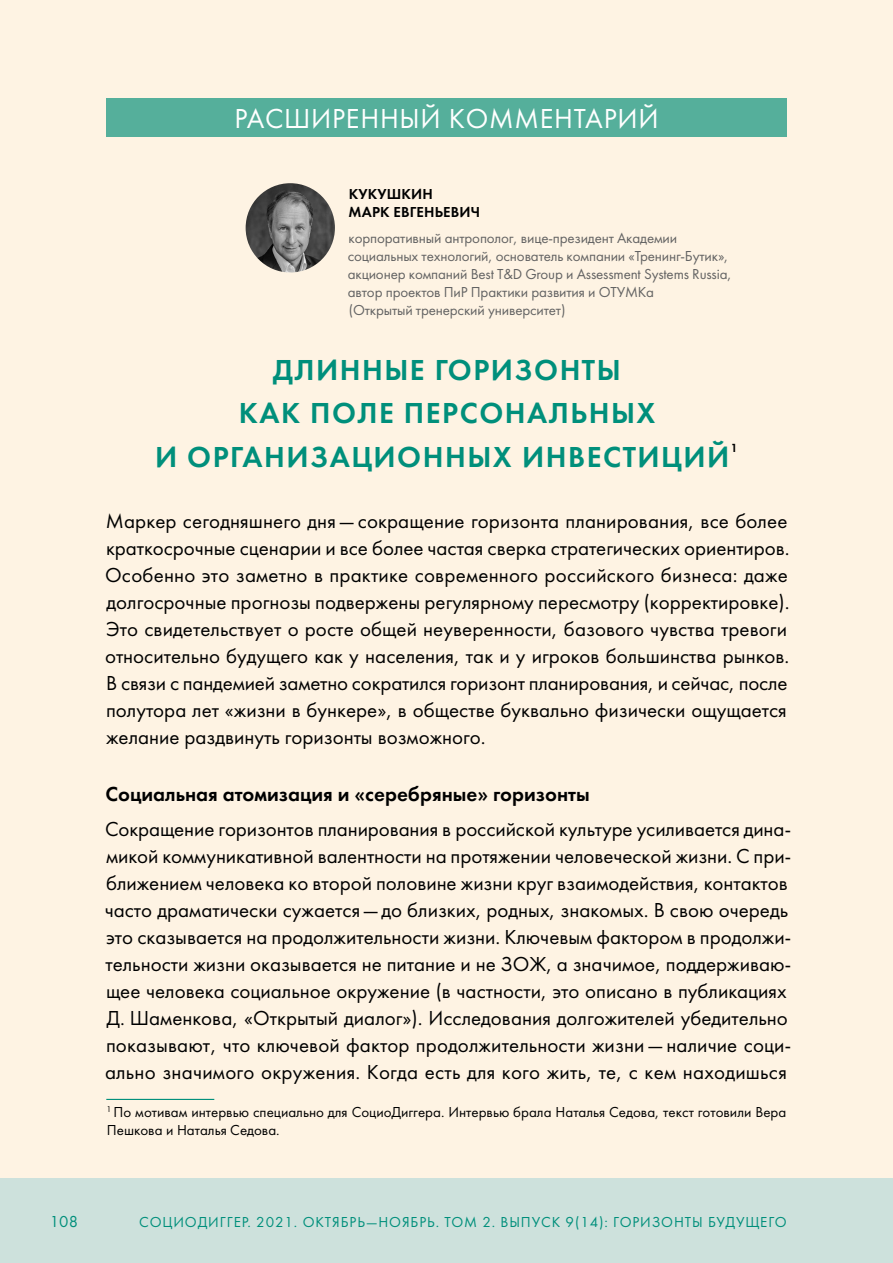
<style>
.page{position:relative;width:893px;height:1263px;background:#fff}
.page>*{position:absolute;margin:0;border:0;box-sizing:border-box;transform-origin:0 0}
.Head{font:30px/43.5px "Futura Demi C";letter-spacing:.05em;color:#008f7b;text-align:center}
.Rashirennii_komment{font:28.5px "Futura Book C";letter-spacing:.025em;color:#fff}
.GENERAL_TEXT{font:21px/27px "Futura Book C";color:#000}
.title_in_text{font:21px "Futura Demi C";color:#000}
.t1{font:16.5px "Futura Book C";color:#008f7b}
.Dolgnost_avtora{font:15px/18px "Futura Book C";letter-spacing:-.01em;color:#636363}
.Article_footnote{font:15px/18px "Futura Book C";color:#000}
.t2{font:15px "Futura Book C";letter-spacing:.06em;color:#008f7b}
.FIO_avtora{font:15px/18px "Futura Demi C";letter-spacing:.01em;color:#000}
.Head-2{font:12.3px "Futura Demi C";color:#000}
</style>
<div class="page">
<div style="left:0;top:1178px;width:893px;height:85px;background:#cde1dc"></div>
<div style="left:0;top:0;width:893px;height:1178px;background:#fef3e3"></div>
<hr style="left:106px;top:1099px;width:108px;height:1px;background:#008f7b">
<img style="left:246px;top:183px;width:89px;height:89px;border-radius:45px">
<div style="left:106px;top:98px;width:681px;height:39px;background:#55af9b"></div>
<p class="Rashirennii_komment" style="left:234px;top:103px;width:426px">РАСШИРЕННЫЙ КОММЕНТАРИЙ</p>
<p class="FIO_avtora" style="left:349px;top:185px;width:133px">КУКУШКИН<br>МАРК ЕВГЕНЬЕВИЧ</p>
<p class="Dolgnost_avtora" style="left:348px;top:229px;width:385px">корпоративный антрополог, вице-президент Академии социальных технологий, основатель компании «Тренинг-Бутик», акционер компаний Best T&amp;D Group и Assessment Systems Russia, автор проектов ПиР Практики развития и ОТУМКа<br>(Открытый тренерский университет)</p>
<p class="Head" style="left:155px;top:348px;width:576px">ДЛИННЫЕ ГОРИЗОНТЫ<br>КАК ПОЛЕ ПЕРСОНАЛЬНЫХ<br>И ОРГАНИЗАЦИОННЫХ ИНВЕСТИЦИЙ</p>
<p class="Head-2" style="left:731px;top:441px;width:8px">1</p>
<p class="GENERAL_TEXT" style="left:105px;top:508px;width:686px">Маркер сегодняшнего дня— сокращение горизонта планирования, все более краткосрочные cценарии и все более частая сверка стратегических ориентиров.<br>Особенно это заметно в практике современного российского бизнеса: даже долгосрочные прогнозы подвержены регулярному пересмотру (корректировке).<br>Это свидетельствует о росте общей неуверенности, базового чувства тревоги относительно будущего как у населения, так и у игроков большинства рынков.<br>В связи с пандемией заметно сократился горизонт планирования, и сейчас, после полутора лет «жизни в бункере», в обществе буквально физически ощущается желание раздвинуть горизонты возможного.</p>
<p class="title_in_text" style="left:105px;top:781px;width:486px">Социальная атомизация и «серебряные» горизонты</p>
<p class="GENERAL_TEXT" style="left:105px;top:816px;width:688px">Сокращение горизонтов планирования в российской культуре усиливается дина&shy;микой коммуникативной валентности на протяжении человеческой жизни. С при&shy;ближением человека ко второй половине жизни круг взаимодействия, контактов часто драматически сужается— до близких, родных, знакомых. В свою очередь это сказывается на продолжительности жизни. Ключевым фактором в продолжи&shy;тельности жизни оказывается не питание и не ЗОЖ, а значимое, поддерживаю&shy;щее человека социальное окружение (в частности, это описано в публикациях Д. Шаменкова, «Открытый диалог»). Исследования долгожителей убедительно показывают, что ключевой фактор продолжительности жизни— наличие соци&shy;ально значимого окружения. Когда есть для кого жить, те, с кем находишься</p>
<p class="Article_footnote" style="left:106px;top:1104px;width:681px"><sup>1</sup> По мотивам интервью специально для СоциоДиггера. Интервью брала Наталья Седова, текст готовили Вера<br>Пешкова и Наталья Седова.</p>
<p class="t1" style="left:50px;top:1213px;width:30px">108</p>
<p class="t2" style="left:139px;top:1213px;width:492px">СОЦИОДИГГЕР. 2021. Октябрь—Ноябрь. ТОМ 2. ВЫПУСК 9(14): Гори</p>
<p class="t2" style="left:652px;top:1213px;width:21px">зонты</p>
<p class="t2" style="left:708px;top:1213px;width:19px">буду</p>
<p class="t2" style="left:745px;top:1213px;width:24px">щего</p>
</div>
